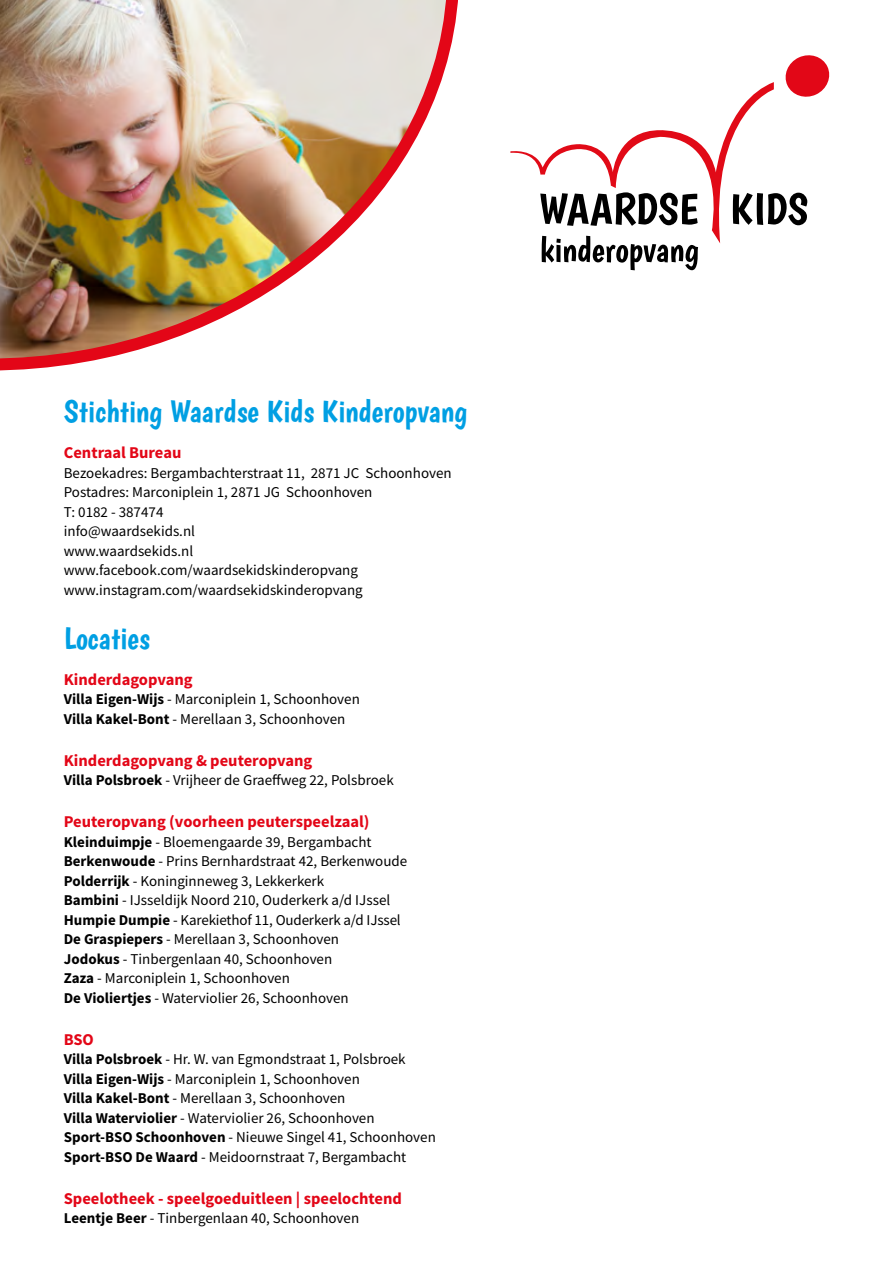
<style>
.page{position:relative;width:893px;height:1263px;background:#fff}
.page>*{position:absolute;margin:0;border:0;box-sizing:border-box;transform-origin:0 0}
.t1{font:31.5px "Boogaloo";color:#009fe3}
.t2{font:700 16.5px "Source Sans Pro";color:#e30617}
.t3{font:15px/19.5px "Source Sans Pro";color:#000}
.s1{font-weight:700}
</style>
<div class="page">
<svg style="left:510px;top:55px;width:319px;height:215px"></svg>
<img style="left:0;top:0;width:458px;height:370px">
<h1 class="t1" style="left:64px;top:392px;width:405px">Stichting Waardse Kids Kinderopvang</h1>
<p class="t2" style="left:64px;top:441px;width:119px">Centraal Bureau</p>
<p class="t3" style="left:64px;top:463px;width:389px">Bezoekadres: Bergambachterstraat 11, 2871 JC Schoonhoven Postadres: Marconiplein 1, 2871 JG Schoonhoven<br>T: 0182 - 387474<br>info@waardsekids.nl<br>www.waardsekids.nl www.facebook.com/waardsekidskinderopvang www.instagram.com/waardsekidskinderopvang</p>
<h1 class="t1" style="left:64px;top:619px;width:88px">Locaties</h1>
<p class="t2" style="left:64px;top:668px;width:130px">Kinderdagopvang</p>
<p class="t3" style="left:64px;top:689px;width:298px"><span class="s1">Villa Eigen-Wijs</span> - Marconiplein 1, Schoonhoven<br><span class="s1">Villa Kakel-Bont</span> - Merellaan 3, Schoonhoven</p>
<p class="t2" style="left:64px;top:749px;width:250px">Kinderdagopvang &amp; peuteropvang</p>
<p class="t3" style="left:64px;top:770px;width:331px"><span class="s1">Villa Polsbroek</span> - Vrijheer de Graeffweg 22, Polsbroek</p>
<p class="t2" style="left:64px;top:811px;width:307px">Peuteropvang (voorheen peuterspeelzaal)</p>
<p class="t3" style="left:64px;top:832px;width:345px"><span class="s1">Kleinduimpje</span> - Bloemengaarde 39, Bergambacht <span class="s1">Berkenwoude</span> - Prins Bernhardstraat 42, Berkenwoude <span class="s1">Polderrijk</span> - Koninginneweg 3, Lekkerkerk<br><span class="s1">Bambini</span> - IJsseldijk Noord 210, Ouderkerk a/d IJssel <span class="s1">Humpie Dumpie</span> - Karekiethof 11, Ouderkerk a/d IJssel <span class="s1">De Graspiepers</span> - Merellaan 3, Schoonhoven<br><span class="s1">Jodokus</span> - Tinbergenlaan 40, Schoonhoven<br><span class="s1">Zaza</span> - Marconiplein 1, Schoonhoven<br><span class="s1">De Violiertjes</span> - Waterviolier 26, Schoonhoven</p>
<p class="t2" style="left:64px;top:1028px;width:32px">BSO</p>
<p class="t3" style="left:64px;top:1049px;width:374px"><span class="s1">Villa Polsbroek</span> - Hr. W. van Egmondstraat 1, Polsbroek <span class="s1">Villa Eigen-Wijs</span> - Marconiplein 1, Schoonhoven<br><span class="s1">Villa Kakel-Bont</span> - Merellaan 3, Schoonhoven<br><span class="s1">Villa Waterviolier</span> - Waterviolier 26, Schoonhoven <span class="s1">Sport-BSO Schoonhoven</span> - Nieuwe Singel 41, Schoonhoven <span class="s1">Sport-BSO De Waard</span> - Meidoornstraat 7, Bergambacht</p>
<p class="t2" style="left:64px;top:1187px;width:340px">Speelotheek - speelgoeduitleen | speelochtend</p>
<p class="t3" style="left:64px;top:1208px;width:297px"><span class="s1">Leentje Beer</span> - Tinbergenlaan 40, Schoonhoven</p>
</div>
